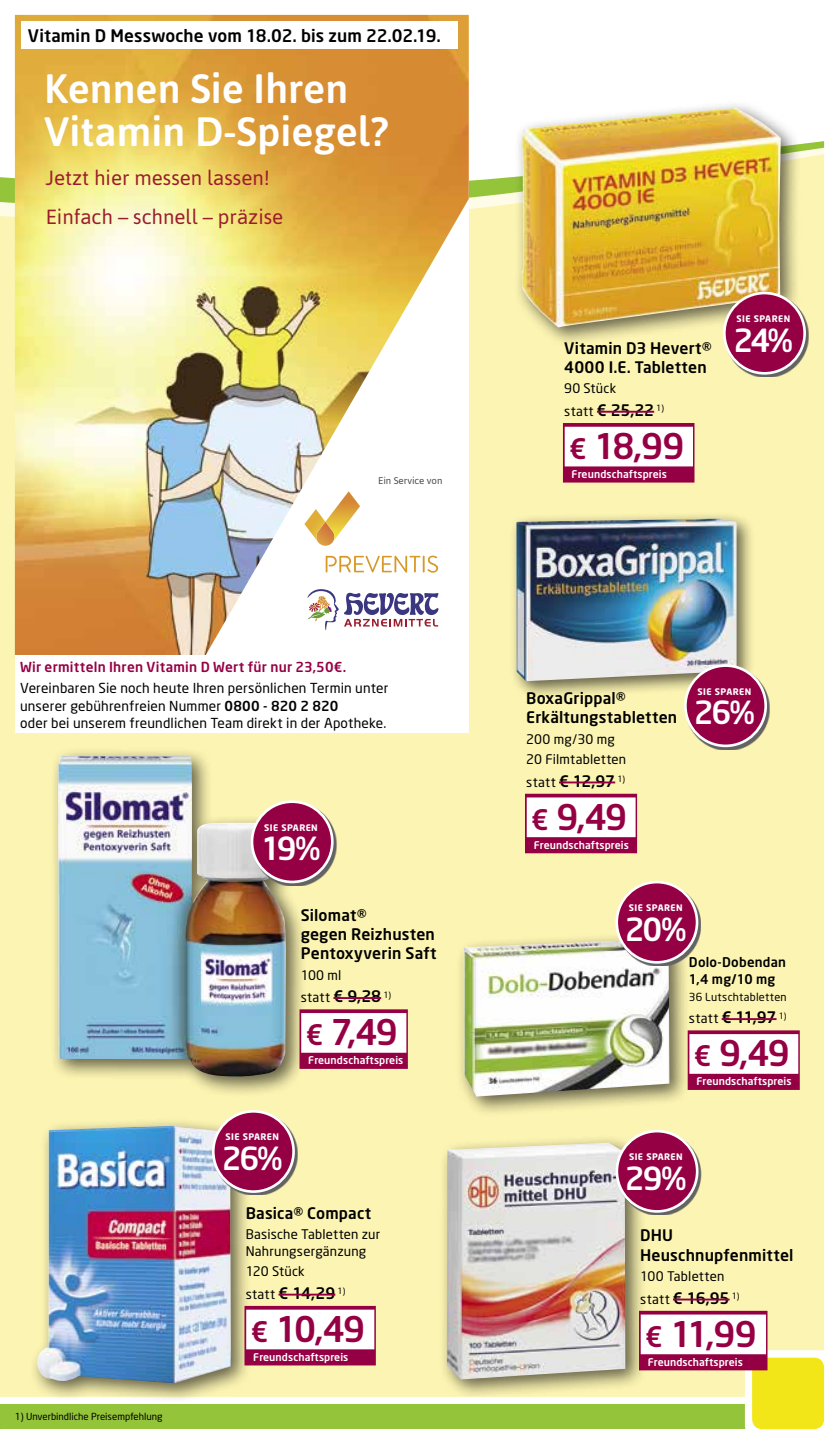
<style>
.page{position:relative;width:839px;height:1444px;background:#fff}
.page>*{position:absolute;margin:0;border:0;box-sizing:border-box;transform-origin:0 0}
.t1{font:500 40.95px/43.1px "Asap";color:#fff}
.t2{font:500 35px "Neo Sans";letter-spacing:-.05em;color:#950045}
.t3{font:500 31.5px "Neo Sans";letter-spacing:-.07em;color:#fff}
.t4{font:20.47px/38.7px "Asap";color:#9b1d2d}
.t5{font:500 17.15px "Neo Sans";letter-spacing:.01em;color:#000}
.t6{font:500 15.75px/19.2px "Neo Sans";letter-spacing:.01em;color:#000}
.t7{font:13.65px/17.3px "Neo Sans";letter-spacing:.015em;color:#000}
.t8{font:500 13.65px "Neo Sans";letter-spacing:.015em;color:#950045}
.t9{font:500 13.3px/16.1px "Neo Sans";letter-spacing:.02em;color:#000}
.t10{font:13.12px/22.8px "Neo Sans";letter-spacing:.015em;color:#000}
.t11{font:11.03px "Neo Sans";letter-spacing:.02em;color:#000}
.t12{font:500 10.5px "Neo Sans";letter-spacing:.01em;color:#fff}
.t13{font:9.62px "Neo Sans";color:#000}
.t14{font:9.62px "Asap";color:#484848}
.t15{font:700 8.92px "Neo Sans";letter-spacing:.05em;color:#fff}
.s1{font-weight:500}
.s2{font-weight:500;font-size:15.75px}
.s3{font-size:28px}
.s4{font-weight:400;font-size:13.12px}
</style>
<div class="page">
<div style="left:0;top:1404px;width:755px;height:25px;background:#94c43a"></div>
<div style="left:0;top:227px;width:823px;height:1169px;background:#fcf4b2"></div>
<div style="left:744px;top:1350px;width:87px;height:86px;background:#fff;border-radius:11px"></div>
<div style="left:752px;top:1357px;width:71px;height:72px;background:#f2e618;border-radius:10px"></div>
<svg style="left:0;top:75px;width:823px;height:152px"></svg>
<hr style="left:0;top:823px;width:1px;height:60px;background:#950045">
<div style="left:455px;top:931px;width:235px;height:186px;background:#000;opacity:.6"></div>
<img style="left:463px;top:939px;width:206px;height:157px">
<div style="left:687px;top:1030px;width:112px;height:60px;background:#950045"></div>
<div style="left:689px;top:1034px;width:109px;height:39px;background:#fff"></div>
<hr style="left:721px;top:1018px;width:55px;height:2px;background:#950045">
<svg style="left:617px;top:883px;width:83px;height:83px"></svg>
<div style="left:616px;top:882px;width:80px;height:80px;background:#950045;border-radius:50%"></div>
<div style="left:615px;top:881px;width:83px;height:82px;border:3px solid #fff;border-radius:50%"></div>
<div style="left:50px;top:747px;width:256px;height:350px;background:#000;opacity:.6"></div>
<img style="left:58px;top:756px;width:228px;height:321px">
<div style="left:299px;top:1009px;width:109px;height:60px;background:#950045"></div>
<div style="left:301px;top:1013px;width:105px;height:39px;background:#fff"></div>
<hr style="left:333px;top:997px;width:48px;height:2px;background:#950045">
<svg style="left:253px;top:803px;width:83px;height:83px;background:#c7c2a0"></svg>
<div style="left:252px;top:801px;width:80px;height:81px;background:#950045;border-radius:50%"></div>
<div style="left:251px;top:800px;width:82px;height:83px;border:3px solid #fff;border-radius:50%"></div>
<div style="left:525px;top:794px;width:112px;height:59px;background:#950045"></div>
<div style="left:526px;top:797px;width:109px;height:40px;background:#fff"></div>
<hr style="left:559px;top:781px;width:56px;height:2px;background:#950045">
<div style="left:508px;top:511px;width:247px;height:188px;background:#000;opacity:.6"></div>
<img style="left:516px;top:518px;width:220px;height:163px">
<svg style="left:686px;top:667px;width:83px;height:82px;background:#d4cfa8"></svg>
<div style="left:685px;top:665px;width:80px;height:81px;background:#950045;border-radius:50%"></div>
<div style="left:684px;top:664px;width:82px;height:83px;border:3px solid #fff;border-radius:50%"></div>
<div style="left:29px;top:1117px;width:223px;height:287px;background:#000;opacity:.6"></div>
<img style="left:37px;top:1125px;width:194px;height:258px">
<div style="left:244px;top:1306px;width:132px;height:59px;background:#950045"></div>
<div style="left:246px;top:1309px;width:128px;height:40px;background:#fff"></div>
<hr style="left:278px;top:1293px;width:57px;height:2px;background:#950045">
<svg style="left:214px;top:1112px;width:83px;height:83px;background:#d6d3b3"></svg>
<div style="left:213px;top:1111px;width:80px;height:80px;background:#950045;border-radius:50%"></div>
<div style="left:212px;top:1110px;width:83px;height:83px;border:3px solid #fff;border-radius:50%"></div>
<div style="left:438px;top:1134px;width:208px;height:266px;background:#000;opacity:.6"></div>
<img style="left:446px;top:1142px;width:179px;height:237px">
<div style="left:638px;top:1310px;width:129px;height:60px;background:#950045"></div>
<div style="left:640px;top:1314px;width:125px;height:40px;background:#fff"></div>
<hr style="left:672px;top:1298px;width:57px;height:2px;background:#950045">
<svg style="left:618px;top:1132px;width:83px;height:83px;background:#d4cfa9"></svg>
<div style="left:616px;top:1131px;width:81px;height:80px;background:#950045;border-radius:50%"></div>
<div style="left:615px;top:1129px;width:83px;height:83px;border:3px solid #fff;border-radius:50%"></div>
<div style="left:513px;top:100px;width:288px;height:248px;background:#000;opacity:.6"></div>
<img style="left:521px;top:108px;width:259px;height:219px">
<div style="left:563px;top:423px;width:131px;height:59px;background:#950045"></div>
<div style="left:564px;top:427px;width:128px;height:39px;background:#fff"></div>
<hr style="left:597px;top:411px;width:57px;height:2px;background:#950045">
<svg style="left:725px;top:294px;width:83px;height:83px;background:#d5cc9e"></svg>
<div style="left:724px;top:293px;width:80px;height:80px;background:#950045;border-radius:50%"></div>
<div style="left:723px;top:292px;width:82px;height:82px;border:3px solid #fff;border-radius:50%"></div>
<img style="left:15px;top:15px;width:453px;height:640px">
<svg style="left:304px;top:491px;width:56px;height:56px"></svg>
<svg style="left:325px;top:555px;width:113px;height:18px"></svg>
<div style="left:15px;top:655px;width:453px;height:78px;background:#fff"></div>
<div style="left:21px;top:21px;width:437px;height:27px;background:#fff"></div>
<p class="t5" style="left:28px;top:25px;width:414px">Vitamin D Messwoche vom 18.02. bis zum 22.02.19.</p>
<h1 class="t1" style="left:44px;top:66px;width:345px">Kennen Sie Ihren<br>Vitamin D-Spiegel?</h1>
<p class="t4" style="left:46px;top:158px;width:239px">Jetzt hier messen lassen!<br>Einfach – schnell – präzise</p>
<p class="t14" style="left:378px;top:474px;width:66px">Ein Service von</p>
<p class="t8" style="left:20px;top:658px;width:328px">Wir ermitteln Ihren Vitamin D Wert für nur 23,50€.</p>
<p class="t7" style="left:20px;top:679px;width:370px">Vereinbaren Sie noch heute Ihren persönlichen Termin unter unserer gebührenfreien Nummer <span class="s1">0800 - 820 2 820<br></span>oder bei unserem freundlichen Team direkt in der Apotheke.</p>
<p class="t15" style="left:264px;top:821px;width:55px">SIE SPAREN</p>
<h3 class="t3" style="left:261px;top:829px;width:61px">19%</h3>
<p class="t6" style="left:301px;top:905px;width:137px">Silomat®<br>gegen Reizhusten<br>Pentoxyverin Saft</p>
<p class="t10" style="left:301px;top:963px;width:92px">100 ml<br>statt <span class="s2">€ 9,28</span> <sup>1)</sup></p>
<h2 class="t2" style="left:305px;top:1010px;width:94px"><span class="s3">€</span> 7,49</h2>
<p class="t12" style="left:308px;top:1053px;width:97px">Freundschaftspreis</p>
<p class="t15" style="left:225px;top:1131px;width:55px">SIE SPAREN</p>
<h3 class="t3" style="left:222px;top:1138px;width:63px">26%</h3>
<p class="t13" style="left:15px;top:1411px;width:149px">1) Unverbindliche Preisempfehlung</p>
<p class="t6" style="left:246px;top:1203px;width:127px">Basica® Compact</p>
<p class="t10" style="left:246px;top:1225px;width:136px;line-height:16.6px">Basische Tabletten zur<br>Nahrungsergänzung</p>
<p class="t10" style="left:246px;top:1259px;width:60px">120 Stück</p>
<p class="t6" style="left:246px;top:1283px;width:101px"><span class="s4">statt</span> € 14,29 <sup>1)</sup></p>
<h2 class="t2" style="left:251px;top:1306px;width:116px"><span class="s3">€</span> 10,49</h2>
<p class="t12" style="left:253px;top:1350px;width:97px">Freundschaftspreis</p>
<p class="t6" style="left:564px;top:338px;width:149px">Vitamin D3 Hevert®<br>4000 I.E. Tabletten</p>
<p class="t10" style="left:564px;top:377px;width:53px">90 Stück</p>
<p class="t6" style="left:564px;top:400px;width:101px"><span class="s4">statt</span> € 25,22 <sup>1)</sup></p>
<h2 class="t2" style="left:569px;top:424px;width:117px"><span class="s3">€</span> 18,99</h2>
<p class="t12" style="left:571px;top:467px;width:97px">Freundschaftspreis</p>
<p class="t15" style="left:736px;top:313px;width:55px">SIE SPAREN</p>
<h3 class="t3" style="left:733px;top:320px;width:61px">24%</h3>
<p class="t6" style="left:526px;top:688px;width:152px">BoxaGrippal®<br>Erkältungstabletten</p>
<p class="t10" style="left:526px;top:728px;width:101px;line-height:20.3px">200 mg/30 mg<br>20 Filmtabletten</p>
<p class="t6" style="left:526px;top:771px;width:100px"><span class="s4">statt</span> € 12,97 <sup>1)</sup></p>
<h2 class="t2" style="left:531px;top:794px;width:97px"><span class="s3">€</span> 9,49</h2>
<p class="t12" style="left:533px;top:838px;width:97px">Freundschaftspreis</p>
<p class="t15" style="left:697px;top:685px;width:55px">SIE SPAREN</p>
<h3 class="t3" style="left:693px;top:693px;width:63px">26%</h3>
<p class="t15" style="left:628px;top:902px;width:55px">SIE SPAREN</p>
<h3 class="t3" style="left:624px;top:909px;width:63px">20%</h3>
<p class="t9" style="left:688px;top:954px;width:99px">Dolo-Dobendan<br>1,4 mg/10 mg</p>
<p class="t11" style="left:688px;top:990px;width:99px">36 Lutschtabletten</p>
<p class="t6" style="left:688px;top:1007px;width:99px"><span class="s4">statt</span> € 11,97 <sup>1)</sup></p>
<h2 class="t2" style="left:693px;top:1031px;width:97px"><span class="s3">€</span> 9,49</h2>
<p class="t12" style="left:696px;top:1074px;width:97px">Freundschaftspreis</p>
<p class="t15" style="left:629px;top:1151px;width:55px">SIE SPAREN</p>
<h3 class="t3" style="left:624px;top:1158px;width:63px">29%</h3>
<p class="t6" style="left:640px;top:1225px;width:155px">DHU<br>Heuschnupfenmittel</p>
<p class="t10" style="left:640px;top:1264px;width:86px">100 Tabletten</p>
<p class="t6" style="left:640px;top:1288px;width:101px"><span class="s4">statt</span> € 16,95 <sup>1)</sup></p>
<h2 class="t2" style="left:645px;top:1311px;width:113px"><span class="s3">€</span> 11,99</h2>
<p class="t12" style="left:647px;top:1355px;width:97px">Freundschaftspreis</p>
</div>
